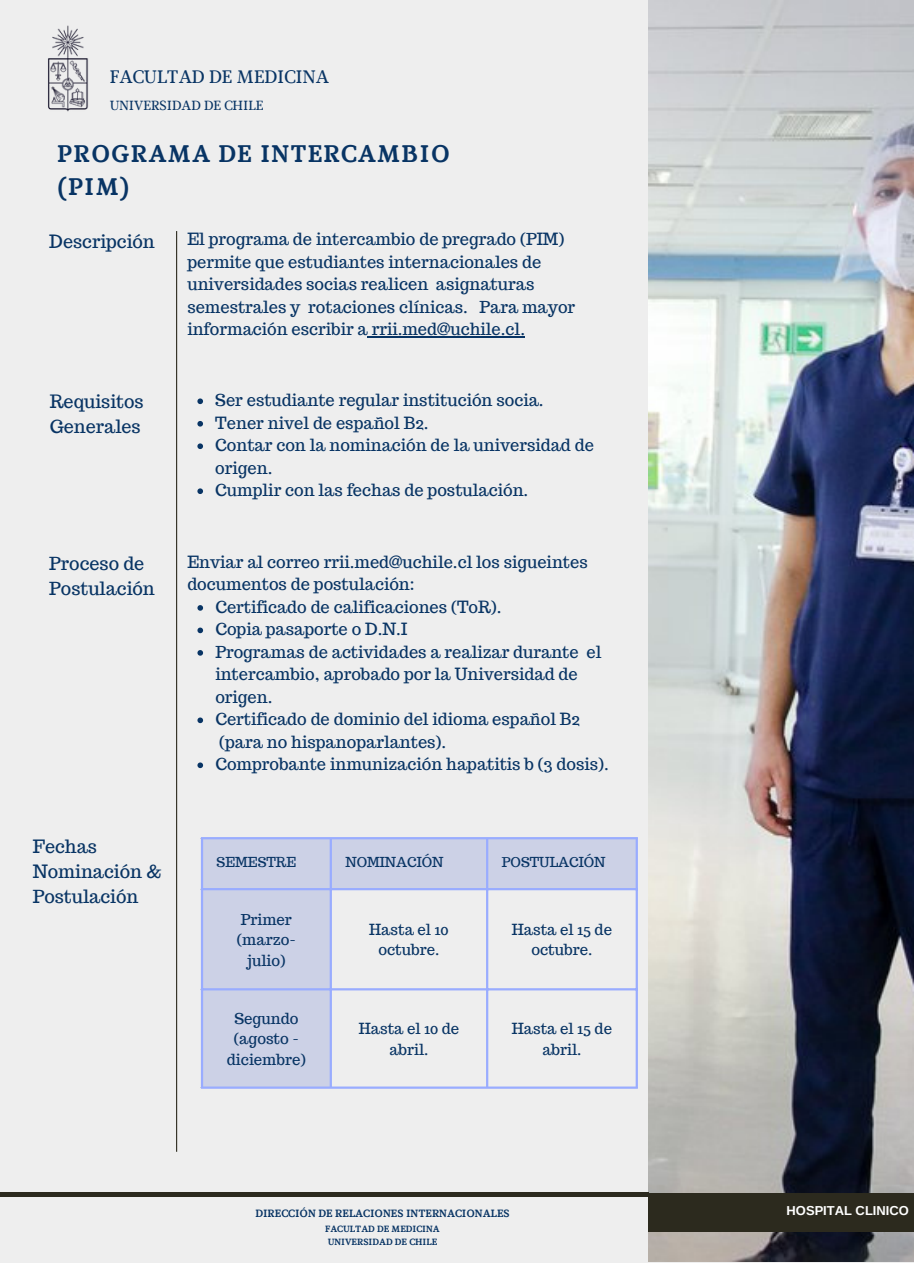
<style>
.page{position:relative;width:914px;height:1264px;background:#fff}
.page>*{position:absolute;margin:0;border:0;box-sizing:border-box;transform-origin:0 0}
.t1{font:700 24px "Marta";letter-spacing:.045em;color:#083464}
.t2{font:18px/24.8px "Trocchi";color:#083464}
.t3{font:18px "Marta";color:#083464}
.t4{font:16.5px/22.5px "Trocchi";color:#083464}
.t5{font:15px/20.2px "Trocchi";color:#083464;text-align:center}
.t6{font:13.5px "Trocchi";color:#083464}
.t7{font:13.2px "Marta";color:#083464}
.t8{font:700 12.9px "Arimo";color:#fff}
.t9{font:700 10.5px "Marta";color:#083464}
.t10{font:700 9px "Marta";color:#083464}
</style>
<div class="page">
<div style="left:0;top:0;width:914px;height:1262px;background:#eee"></div>
<img style="left:648px;top:0;width:265px;height:1261px">
<hr style="left:0;top:1192px;width:648px;height:4px;background:#2c2a1e">
<img style="left:48px;top:25px;width:41px;height:87px">
<div style="left:648px;top:1192px;width:265px;height:39px;background:#2c2a1e"></div>
<hr style="left:176px;top:231px;width:1px;height:920px;background:#2c2a1e">
<svg style="left:203px;top:839px;width:432px;height:247px"></svg>
<hr style="left:201px;top:839px;width:2px;height:247px;background:#99acff">
<hr style="left:330px;top:839px;width:2px;height:247px;background:#99acff">
<hr style="left:486px;top:839px;width:2px;height:247px;background:#99acff">
<hr style="left:635px;top:839px;width:3px;height:247px;background:#99acff">
<hr style="left:201px;top:837px;width:437px;height:2px;background:#99acff">
<hr style="left:201px;top:888px;width:437px;height:2px;background:#99acff">
<hr style="left:201px;top:988px;width:437px;height:2px;background:#99acff">
<hr style="left:201px;top:1086px;width:437px;height:2px;background:#99acff">
<hr style="left:368px;top:336px;width:157px;height:1px;background:#083464">
<svg style="left:197px;top:398px;width:6px;height:6px"></svg>
<svg style="left:197px;top:421px;width:6px;height:5px"></svg>
<svg style="left:197px;top:443px;width:6px;height:6px"></svg>
<svg style="left:197px;top:488px;width:6px;height:6px"></svg>
<svg style="left:197px;top:605px;width:6px;height:5px"></svg>
<svg style="left:197px;top:627px;width:6px;height:6px"></svg>
<svg style="left:197px;top:650px;width:6px;height:5px"></svg>
<svg style="left:197px;top:717px;width:6px;height:6px"></svg>
<svg style="left:197px;top:762px;width:6px;height:6px"></svg>
<p class="t3" style="left:110px;top:70px;width:221px">FACULTAD DE MEDICINA</p>
<p class="t7" style="left:110px;top:100px;width:155px">UNIVERSIDAD DE CHILE</p>
<p class="t1" style="left:57px;top:144px;width:395px">PROGRAMA DE INTERCAMBIO</p>
<p class="t1" style="left:57px;top:176px;width:73px">(PIM)</p>
<p class="t2" style="left:49px;top:229px;width:107px">Descripción</p>
<p class="t4" style="left:187px;top:228px;width:389px">El programa de intercambio de pregrado (PIM) permite que estudiantes internacionales de universidades socias realicen asignaturas semestrales y rotaciones clínicas. Para mayor información escribir a rrii.med@uchile.cl.</p>
<p class="t2" style="left:50px;top:389px;width:95px">Requisitos</p>
<p class="t2" style="left:50px;top:414px;width:92px">Generales</p>
<p class="t4" style="left:215px;top:389px;width:330px">Ser estudiante regular institución socia.</p>
<p class="t4" style="left:215px;top:411px;width:215px">Tener nivel de español B2.</p>
<p class="t4" style="left:215px;top:434px;width:380px">Contar con la nominación de la universidad de origen.</p>
<p class="t4" style="left:215px;top:479px;width:314px">Cumplir con las fechas de postulación.</p>
<p class="t2" style="left:49px;top:551px;width:97px">Proceso de</p>
<p class="t2" style="left:49px;top:576px;width:107px">Postulación</p>
<p class="t4" style="left:187px;top:550px;width:402px">Enviar al correo rrii.med@uchile.cl los sigueintes documentos de postulación:</p>
<p class="t4" style="left:215px;top:595px;width:288px">Certificado de calificaciones (ToR).</p>
<p class="t4" style="left:215px;top:618px;width:193px">Copia pasaporte o D.N.I</p>
<p class="t4" style="left:215px;top:640px;width:387px">Programas de actividades a realizar durante el intercambio, aprobado por la Universidad de origen.</p>
<p class="t4" style="left:215px;top:708px;width:366px">Certificado de dominio del idioma español B2 (para no hispanoparlantes).</p>
<p class="t4" style="left:215px;top:753px;width:395px">Comprobante inmunización hapatitis b (3 dosis).</p>
<p class="t2" style="left:33px;top:834px;width:66px">Fechas</p>
<p class="t2" style="left:33px;top:859px;width:131px">Nominación &amp;<br>Postulación</p>
<p class="t6" style="left:217px;top:853px;width:81px">SEMESTRE</p>
<p class="t6" style="left:345px;top:853px;width:100px">NOMINACIÓN</p>
<p class="t6" style="left:502px;top:853px;width:105px">POSTULACIÓN</p>
<p class="t5" style="left:241px;top:909px;width:53px">Primer</p>
<p class="t5" style="left:237px;top:929px;width:60px">(marzo&shy;julio)</p>
<p class="t5" style="left:369px;top:919px;width:81px">Hasta el 10 octubre.</p>
<p class="t5" style="left:512px;top:919px;width:102px">Hasta el 15 de octubre.</p>
<p class="t5" style="left:234px;top:1008px;width:66px">Segundo</p>
<p class="t5" style="left:234px;top:1028px;width:66px">(agosto -</p>
<p class="t5" style="left:227px;top:1048px;width:80px">diciembre)</p>
<p class="t5" style="left:359px;top:1018px;width:102px">Hasta el 10 de abril.</p>
<p class="t5" style="left:512px;top:1018px;width:102px">Hasta el 15 de abril.</p>
<p class="t9" style="left:255px;top:1208px;width:256px">DIRECCIÓN DE RELACIONES INTERNACIONALES</p>
<p class="t10" style="left:325px;top:1224px;width:116px">FACULTAD DE MEDICINA</p>
<p class="t10" style="left:328px;top:1238px;width:111px">UNIVERSIDAD DE CHILE</p>
<p class="t8" style="left:786px;top:1203px;width:124px">HOSPITAL CLINICO</p>
</div>
